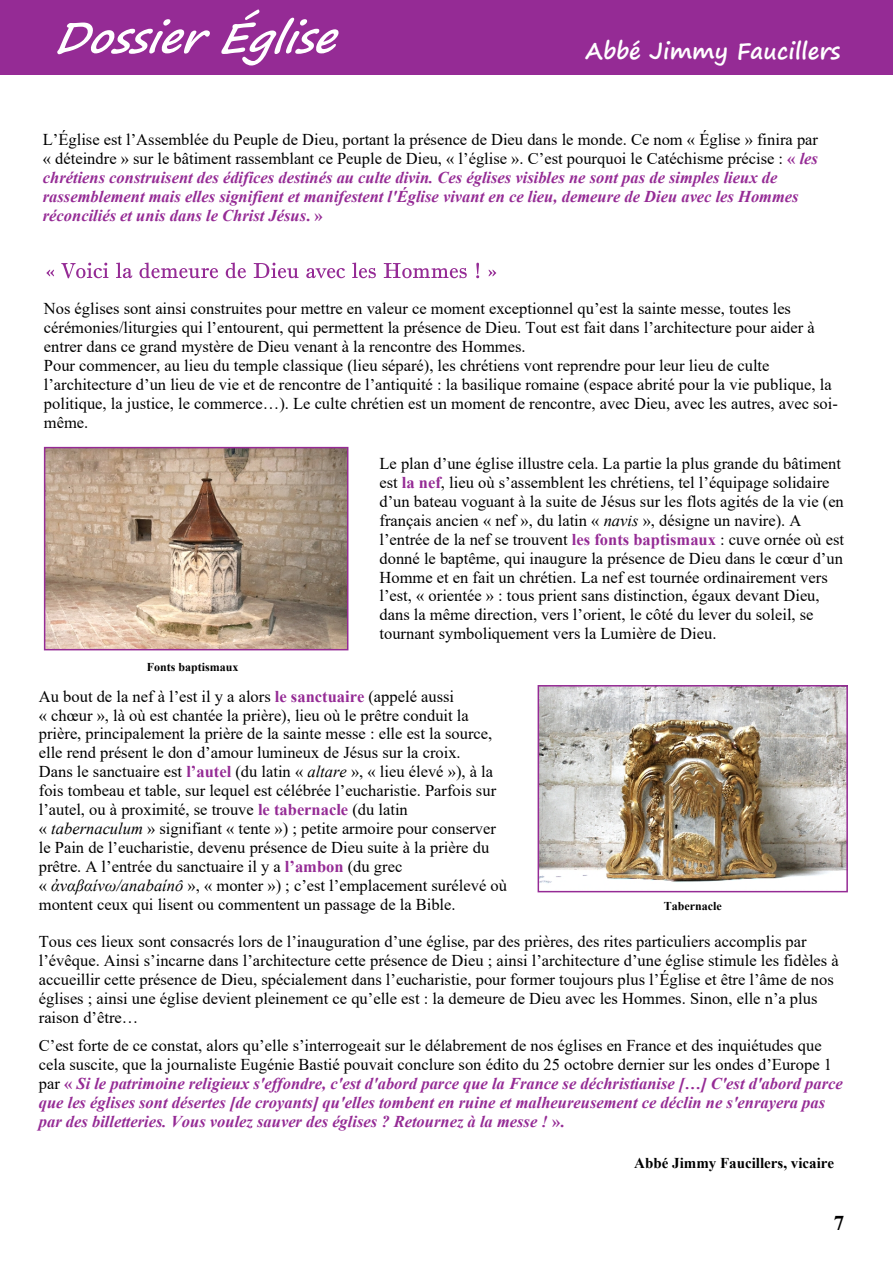
<style>
.page{position:relative;width:893px;height:1263px;background:#fff}
.page>*{position:absolute;margin:0;border:0;box-sizing:border-box;transform-origin:0 0}
.t1{font:700 22.5px "Segoe Print";color:#fff}
.t2{font:700 21px "Times New Roman";color:#000}
.t3{font:16.5px/18.9px "Times New Roman";color:#000}
.t4{font:italic 700 16.5px/18.9px "Times New Roman";color:#952b95}
.t5{font:700 15px "Times New Roman";color:#000}
.t6{font:700 12px "Times New Roman";color:#000}
.s1{font-weight:400;font-style:normal;color:#000}
.s2{font-style:normal}
.s3{font-weight:700;color:#952b95}
.s4{font-style:italic}
</style>
<div class="page">
<div style="left:0;top:0;width:893px;height:75px;background:#952b95"></div>
<svg style="left:57px;top:19px;width:153px;height:35px"></svg>
<svg style="left:221px;top:10px;width:118px;height:55px"></svg>
<svg style="left:46px;top:270px;width:8px;height:6px"></svg>
<svg style="left:61px;top:263px;width:47px;height:15px"></svg>
<svg style="left:116px;top:263px;width:16px;height:15px"></svg>
<svg style="left:139px;top:263px;width:79px;height:15px"></svg>
<svg style="left:226px;top:263px;width:20px;height:15px"></svg>
<svg style="left:254px;top:263px;width:45px;height:15px"></svg>
<svg style="left:306px;top:268px;width:39px;height:10px"></svg>
<svg style="left:352px;top:263px;width:24px;height:15px"></svg>
<svg style="left:384px;top:263px;width:83px;height:15px"></svg>
<svg style="left:476px;top:263px;width:3px;height:15px"></svg>
<svg style="left:489px;top:270px;width:7px;height:6px"></svg>
<img style="left:47px;top:450px;width:298px;height:197px">
<div style="left:44px;top:447px;width:304px;height:203px;border:2px solid #952b95"></div>
<img style="left:541px;top:688px;width:304px;height:195px">
<div style="left:538px;top:685px;width:310px;height:207px;border:2px solid #952b95"></div>
<h1 class="t1" style="left:585px;top:40px;width:256px">Abbé Jimmy Faucillers</h1>
<p class="t4" style="left:43px;top:132px;width:777px"><span class="s1">L’Église est l’Assemblée du Peuple de Dieu, portant la présence de Dieu dans le monde. Ce nom « Église » finira par « déteindre » sur le bâtiment rassemblant ce Peuple de Dieu, « l’église ». C’est pourquoi le Catéchisme précise :</span> <span class="s2">«</span> les chrétiens construisent des édifices destinés au culte divin. Ces églises visibles ne sont pas de simples lieux de rassemblement mais elles signifient et manifestent l'Église vivant en ce lieu, demeure de Dieu avec les Hommes réconciliés et unis dans le Christ Jésus<span class="s2">. »</span></p>
<p class="t3" style="left:44px;top:301px;width:795px">Nos églises sont ainsi construites pour mettre en valeur ce moment exceptionnel qu’est la sainte messe, toutes les cérémonies/liturgies qui l’entourent, qui permettent la présence de Dieu. Tout est fait dans l’architecture pour aider à entrer dans ce grand mystère de Dieu venant à la rencontre des Hommes.<br>Pour commencer, au lieu du temple classique (lieu séparé), les chrétiens vont reprendre pour leur lieu de culte l’architecture d’un lieu de vie et de rencontre de l’antiquité : la basilique romaine (espace abrité pour la vie publique, la politique, la justice, le commerce…). Le culte chrétien est un moment de rencontre, avec Dieu, avec les autres, avec soi&shy;même.</p>
<p class="t6" style="left:147px;top:663px;width:93px">Fonts baptismaux</p>
<p class="t3" style="left:379px;top:455px;width:466px">Le plan d’une église illustre cela. La partie la plus grande du bâtiment est <span class="s3">la nef</span>, lieu où s’assemblent les chrétiens, tel l’équipage solidaire d’un bateau voguant à la suite de Jésus sur les flots agités de la vie (en français ancien « nef », du latin « <span class="s4">navis</span> », désigne un navire). A l’entrée de la nef se trouvent <span class="s3">les fonts baptismaux</span> : cuve ornée où est donné le baptême, qui inaugure la présence de Dieu dans le cœur d’un Homme et en fait un chrétien. La nef est tournée ordinairement vers l’est, « orientée » : tous prient sans distinction, égaux devant Dieu, dans la même direction, vers l’orient, le côté du lever du soleil, se tournant symboliquement vers la Lumière de Dieu.</p>
<p class="t3" style="left:39px;top:688px;width:470px">Au bout de la nef à l’est il y a alors <span class="s3">le sanctuaire</span> (appelé aussi<br>« chœur », là où est chantée la prière), lieu où le prêtre conduit la prière, principalement la prière de la sainte messe : elle est la source, elle rend présent le don d’amour lumineux de Jésus sur la croix.<br>Dans le sanctuaire est <span class="s3">l’autel</span> (du latin « <span class="s4">altare</span> », « lieu élevé »), à la fois tombeau et table, sur lequel est célébrée l’eucharistie. Parfois sur l’autel, ou à proximité, se trouve <span class="s3">le tabernacle</span> (du latin<br>« <span class="s4">tabernaculum</span> » signifiant « tente ») ; petite armoire pour conserver le Pain de l’eucharistie, devenu présence de Dieu suite à la prière du prêtre. A l’entrée du sanctuaire il y a <span class="s3">l’ambon</span> (du grec<br>« <span class="s4">ἀναβαίνω/anabaínô</span> », « monter ») ; c’est l’emplacement surélevé où montent ceux qui lisent ou commentent un passage de la Bible.</p>
<p class="t3" style="left:39px;top:934px;width:801px">Tous ces lieux sont consacrés lors de l’inauguration d’une église, par des prières, des rites particuliers accomplis par l’évêque. Ainsi s’incarne dans l’architecture cette présence de Dieu ; ainsi l’architecture d’une église stimule les fidèles à accueillir cette présence de Dieu, spécialement dans l’eucharistie, pour former toujours plus l’Église et être l’âme de nos églises ; ainsi une église devient pleinement ce qu’elle est : la demeure de Dieu avec les Hommes. Sinon, elle n’a plus raison d’être…</p>
<p class="t4" style="left:39px;top:1038px;width:805px"><span class="s1">C’est forte de ce constat, alors qu’elle s’interrogeait sur le délabrement de nos églises en France et des inquiétudes que cela suscite, que la journaliste Eugénie Bastié pouvait conclure son édito du 25 octobre dernier sur les ondes d’Europe 1 par</span> <span class="s2">«</span> Si le patrimoine religieux s'effondre, c'est d'abord parce que la France se déchristianise […] C'est d'abord parce que les églises sont désertes [de croyants] qu'elles tombent en ruine et malheureusement ce déclin ne s'enrayera pas par des billetteries. Vous voulez sauver des églises ? Retournez à la messe ! <span class="s2">».</span></p>
<p class="t6" style="left:664px;top:901px;width:60px">Tabernacle</p>
<p class="t5" style="left:634px;top:1158px;width:201px">Abbé Jimmy Faucillers, vicaire</p>
<p class="t2" style="left:834px;top:1216px;width:12px">7</p>
</div>
